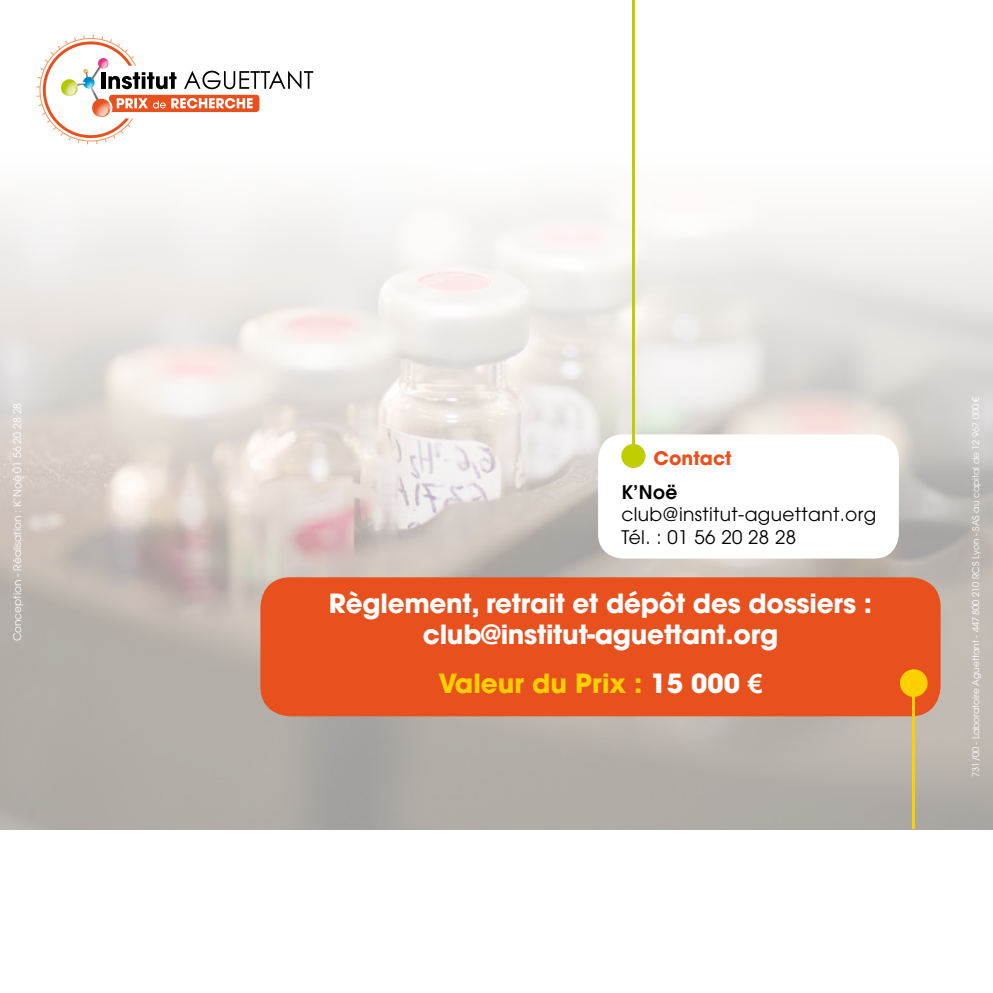
<style>
.page{position:relative;width:993px;height:993px;background:#fff}
.page>*{position:absolute;margin:0;border:0;box-sizing:border-box;transform-origin:0 0}
.t1{font:700 26.25px/31.5px "Avant Garde";letter-spacing:-.01em;color:#fff;text-align:center}
.t2{font:700 26.25px "Avant Garde";color:#ffd000}
.t3{font:18.55px/22.4px "Avant Garde";letter-spacing:.02em;color:#000}
.t4{font:700 18.55px "Avant Garde";color:#e8511e}
.t5{font:600 18.55px "Avant Garde";color:#000}
.t6{font:10.5px "Avant Garde";color:#fff}
.t7{font:9.1px "Avant Garde";color:#fff}
.s1{font-family:"Arial"}
.s2{color:#fff}
.s3{font-family:"Arial";color:#fff}
</style>
<div class="page">
<img style="left:0;top:33px;width:992px;height:795px">
<div style="left:260px;top:577px;width:680px;height:139px;background:#e8511e;border-radius:30px"></div>
<div style="left:899px;top:669px;width:28px;height:27px;background:#ffd000;border-radius:50%"></div>
<hr style="left:912px;top:678px;width:2px;height:150px;background:#ffd000">
<div style="left:598px;top:434px;width:300px;height:124px;background:#fff;border-radius:25px"></div>
<div style="left:621px;top:444px;width:24px;height:24px;background:#c0ce00;border-radius:50%"></div>
<hr style="left:632px;top:0;width:2px;height:456px;background:#c0ce00">
<svg style="left:35px;top:35px;width:278px;height:109px"></svg>
<p class="t6" style="left:11px;top:641px;width:240px;rotate:-90deg">Conception - Réalisation : K’Noë 01 56 20 28 28</p>
<p class="t7" style="left:970px;top:776px;width:381px;rotate:-90deg">731/00 - Laboratoire Aguettant - 447 800 210 RCS Lyon - SAS au capital de 12 967 000 <span class="s1">€</span></p>
<h2 class="t4" style="left:653px;top:446px;width:79px">Contact</h2>
<h2 class="t5" style="left:621px;top:480px;width:57px">K’Noë</h2>
<h2 class="t3" style="left:621px;top:503px;width:256px">club@institut-aguettant.org<br>Tél. : 01 56 20 28 28</h2>
<h1 class="t1" style="left:329px;top:587px;width:544px">Règlement, retrait et dépôt des dossiers : club@institut-aguettant.org</h1>
<h1 class="t2" style="left:438px;top:666px;width:325px">Valeur du Prix : <span class="s2">15 000</span> <span class="s3">€</span></h1>
</div>
